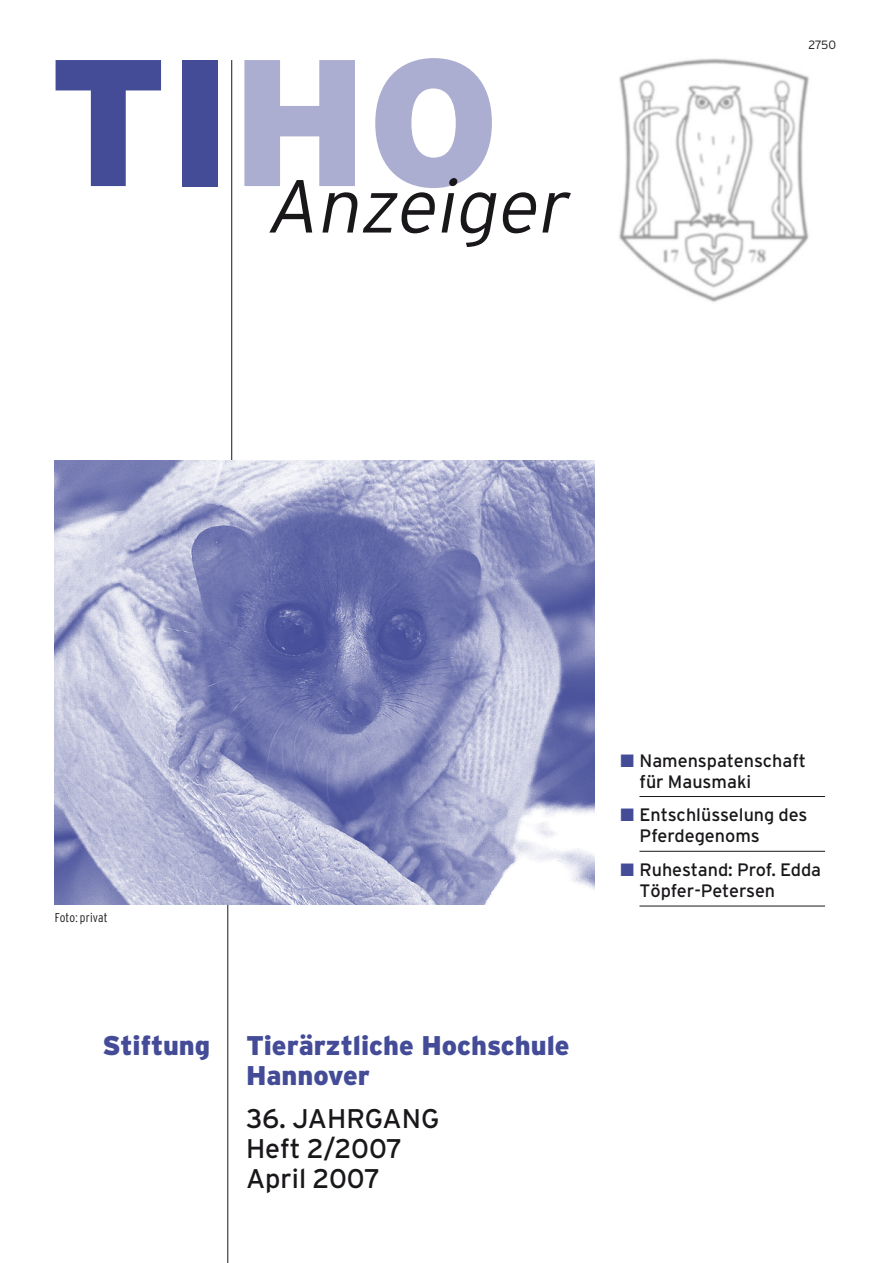
<style>
.page{position:relative;width:893px;height:1263px;background:#fff}
.page>*{position:absolute;margin:0;border:0;box-sizing:border-box;transform-origin:0 0}
.t1{font:900 180px "Interstate";color:#444c98}
.t2{font:italic 300 75px "Interstate";color:#1a171b}
.t3{font:900 27px/30px "Interstate";color:#444c98}
.t4{font:27px/30px "Interstate";color:#1a171b}
.t5{font:18px/21px "Interstate";color:#1a171b}
.t6{font:300 condensed 12.75px "Interstate";letter-spacing:.01em;color:#1a171b}
.t7{font:300 12px "Interstate";color:#1a171b}
.s1{color:#abaed1}
.s2{color:#444c98}
</style>
<div class="page">
<hr style="left:227px;top:782px;width:1px;height:481px;background:#1a171b">
<hr style="left:231px;top:60px;width:1px;height:443px;background:#1a171b">
<img style="left:619px;top:58px;width:190px;height:245px">
<hr style="left:639px;top:796px;width:186px;height:1px;background:#1a171b">
<hr style="left:639px;top:851px;width:186px;height:1px;background:#1a171b">
<hr style="left:639px;top:906px;width:186px;height:1px;background:#1a171b">
<img style="left:55px;top:460px;width:539px;height:445px">
<h1 class="t1" style="left:48px;top:20px;width:453px">TI<span class="s1">HO</span></h1>
<h2 class="t2" style="left:265px;top:164px;width:317px">Anzeiger</h2>
<p class="t7" style="left:809px;top:38px;width:29px">2750</p>
<p class="t6" style="left:55px;top:910px;width:54px">Foto: privat</p>
<h3 class="t3" style="left:102px;top:1030px;width:109px">Stiftung</h3>
<h3 class="t3" style="left:246px;top:1030px;width:325px">Tierärztliche Hochschule<br>Hannover</h3>
<h3 class="t4" style="left:246px;top:1103px;width:195px">36. JAHRGANG<br>Heft 2/2007<br>April 2007</h3>
<p class="t5" style="left:639px;top:750px;width:168px;text-indent:-19px"><span class="s2">■</span> Namenspatenschaft für Mausmaki</p>
<p class="t5" style="left:639px;top:804px;width:170px;text-indent:-19px"><span class="s2">■</span> Entschlüsselung des<br>Pferdegenoms</p>
<p class="t5" style="left:639px;top:859px;width:183px;text-indent:-19px"><span class="s2">■</span> Ruhestand: Prof. Edda<br>Töpfer-Petersen</p>
</div>
